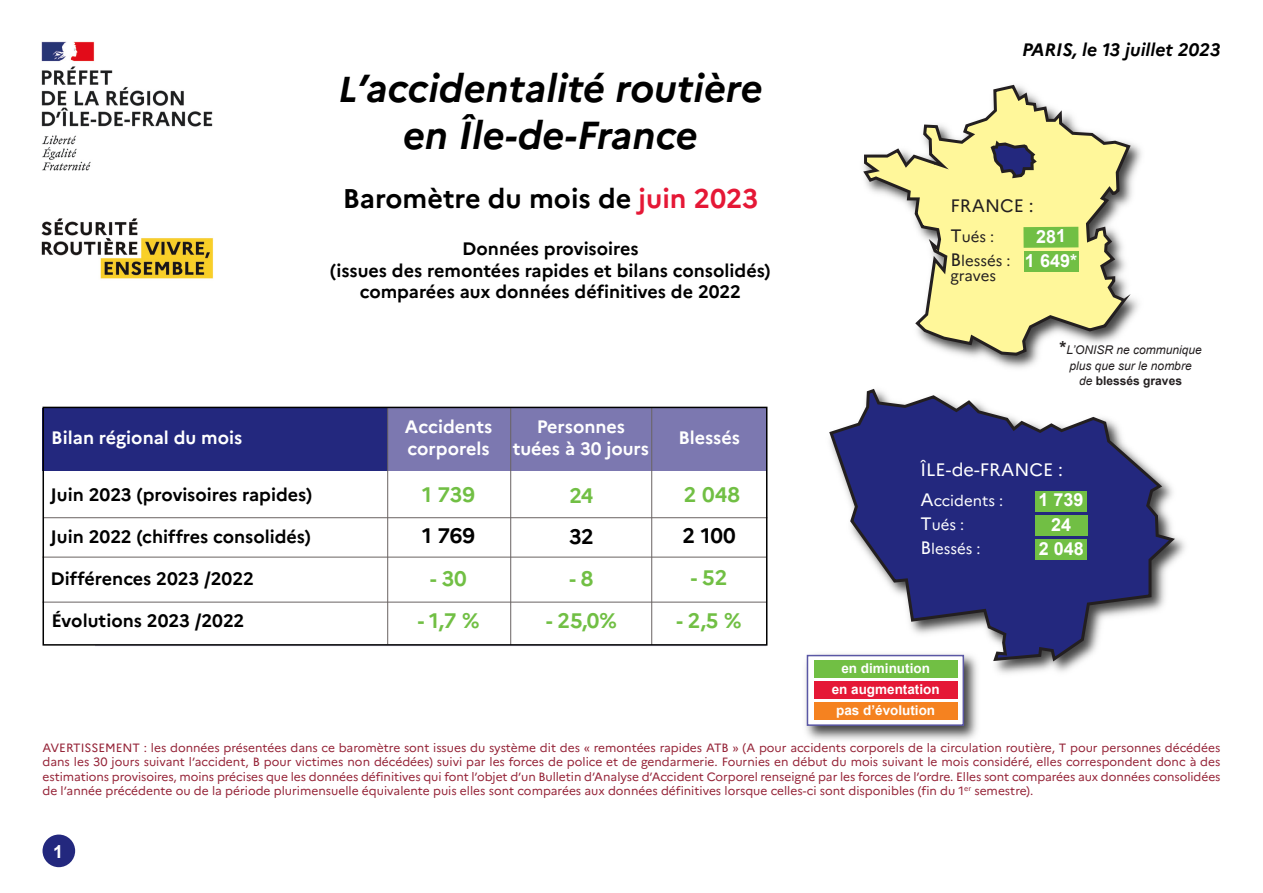
<style>
.page{position:relative;width:1263px;height:893px;background:#fff}
.page>*{position:absolute;margin:0;border:0;box-sizing:border-box;transform-origin:0 0}
.t1{font:italic 700 39px "Marianne";color:#000}
.t2{font:700 27px "Marianne";color:#000}
.t3{font:700 21px "Marianne";letter-spacing:-.005em;color:#71bf44}
.t4{font:700 21px "Marianne";color:#000}
.t5{font:700 18px "Marianne";color:#000}
.t6{font:700 18px "Marianne";color:#fff}
.t7{font:italic 700 18px "Marianne";color:#000}
.t8{font:700 18px "Arial";color:#fff}
.t9{font:18px "Marianne";color:#fff}
.t10{font:18px "Marianne";color:#231f20}
.t11{font:15px "Marianne";color:#fff}
.t12{font:15px "Marianne";letter-spacing:-.005em;color:#231f20}
.t13{font:700 13.5px "Arial";color:#fff}
.t14{font:12px/14.4px "Marianne";color:#952337}
.t15{font:italic 12px "Arial";color:#231f20}
.t16{font:700 12px "Arial";color:#231f20}
.s1{font-size:36px}
.s2{color:#e51836}
.s3{font-size:18px}
.s4{font-weight:700;font-style:normal;font-size:18px}
.s5{font-weight:400;font-style:italic}
</style>
<div class="page">
<div style="left:43px;top:834px;width:32px;height:33px;background:#23287e;border-radius:50%"></div>
<img style="left:41px;top:41px;width:172px;height:130px">
<img style="left:41px;top:218px;width:172px;height:61px">
<div style="left:388px;top:408px;width:378px;height:63px;background:#7c78b0"></div>
<div style="left:43px;top:408px;width:345px;height:63px;background:#23287e"></div>
<hr style="left:387px;top:408px;width:1px;height:236px;background:#696362">
<hr style="left:510px;top:408px;width:1px;height:237px;background:#696362">
<hr style="left:651px;top:407px;width:1px;height:238px;background:#696362">
<hr style="left:44px;top:517px;width:723px;height:1px;background:#696362">
<hr style="left:43px;top:557px;width:723px;height:1px;background:#696362">
<hr style="left:43px;top:602px;width:723px;height:1px;background:#696362">
<div style="left:43px;top:407px;width:724px;height:239px;border:2px solid #000"></div>
<img style="left:873px;top:388px;width:312px;height:286px">
<svg style="left:829px;top:389px;width:346px;height:272px"></svg>
<img style="left:968px;top:84px;width:174px;height:284px">
<svg style="left:863px;top:85px;width:268px;height:271px"></svg>
<svg style="left:990px;top:141px;width:47px;height:37px;background:#737172"></svg>
<img style="left:805px;top:648px;width:178px;height:92px">
<svg style="left:810px;top:658px;width:151px;height:65px"></svg>
<div style="left:807px;top:655px;width:157px;height:71px;border:2px solid #5a57a5"></div>
<div style="left:814px;top:660px;width:143px;height:17px;background:#71bf44"></div>
<div style="left:814px;top:681px;width:143px;height:17px;background:#e51836"></div>
<div style="left:814px;top:702px;width:143px;height:17px;background:#f58220"></div>
<div style="left:1035px;top:516px;width:52px;height:20px;background:#71bf44"></div>
<div style="left:1035px;top:540px;width:52px;height:20px;background:#71bf44"></div>
<div style="left:1035px;top:492px;width:52px;height:20px;background:#71bf44"></div>
<div style="left:1023px;top:227px;width:55px;height:21px;background:#71bf44"></div>
<div style="left:1023px;top:251px;width:55px;height:21px;background:#71bf44"></div>
<p class="t1" style="left:338px;top:65px;width:426px"><span class="s1">L</span>’accidentalité routière</p>
<p class="t1" style="left:403px;top:112px;width:296px">en Île-de-France</p>
<p class="t2" style="left:343px;top:188px;width:417px">Baromètre du mois de <span class="s2">juin 2023</span></p>
<p class="t5" style="left:462px;top:242px;width:178px">Données provisoires</p>
<p class="t5" style="left:330px;top:263px;width:442px">(issues des remontées rapides et bilans consolidés)</p>
<p class="t5" style="left:360px;top:285px;width:383px">comparées aux données définitives de 2022</p>
<p class="t6" style="left:51px;top:431px;width:192px">Bilan régional du mois</p>
<p class="t5" style="left:51px;top:488px;width:263px">Juin 2023 (provisoires rapides)</p>
<p class="t5" style="left:51px;top:530px;width:262px">Juin 2022 (chiffres consolidés)</p>
<p class="t5" style="left:51px;top:572px;width:205px">Différences 2023 /2022</p>
<p class="t5" style="left:51px;top:614px;width:195px">Évolutions 2023 /2022</p>
<p class="t6" style="left:405px;top:420px;width:89px">Accidents</p>
<p class="t6" style="left:408px;top:442px;width:83px">corporels</p>
<p class="t3" style="left:422px;top:486px;width:54px">1 739</p>
<p class="t4" style="left:422px;top:527px;width:54px">1 769</p>
<p class="t3" style="left:430px;top:570px;width:38px">- 30</p>
<p class="t3" style="left:418px;top:613px;width:63px">- 1,7 %</p>
<p class="t6" style="left:537px;top:419px;width:90px">Personnes</p>
<p class="t6" style="left:513px;top:441px;width:138px">tuées à 30 jours</p>
<p class="t3" style="left:569px;top:487px;width:26px">24</p>
<p class="t4" style="left:569px;top:528px;width:26px">32</p>
<p class="t3" style="left:569px;top:571px;width:26px">- 8</p>
<p class="t3" style="left:546px;top:613px;width:72px">- 25,0%</p>
<p class="t6" style="left:678px;top:430px;width:63px">Blessés</p>
<p class="t3" style="left:684px;top:486px;width:58px">2 048</p>
<p class="t4" style="left:682px;top:527px;width:55px">2 100</p>
<p class="t3" style="left:691px;top:570px;width:38px">- 52</p>
<p class="t3" style="left:676px;top:612px;width:67px">- 2,5 %</p>
<p class="t7" style="left:1022px;top:39px;width:200px">PARIS, le 13 juillet 2023</p>
<p class="t10" style="left:950px;top:199px;width:85px">FRANCE :</p>
<p class="t12" style="left:950px;top:231px;width:45px"><span class="s3">T</span>ués :</p>
<p class="t12" style="left:950px;top:255px;width:61px"><span class="s3">B</span>lessés :</p>
<p class="t12" style="left:950px;top:270px;width:47px">graves</p>
<p class="t8" style="left:1036px;top:226px;width:32px">281</p>
<p class="t8" style="left:1025px;top:250px;width:54px">1 649*</p>
<p class="t15" style="left:1059px;top:343px;width:144px"><span class="s4">*</span>L’ONISR ne communique</p>
<p class="t15" style="left:1069px;top:359px;width:124px">plus que sur le nombre</p>
<p class="t16" style="left:1079px;top:374px;width:104px"><span class="s5">de</span> blessés graves</p>
<p class="t9" style="left:920px;top:463px;width:144px">ÎLE-de-FRANCE :</p>
<p class="t11" style="left:920px;top:495px;width:84px"><span class="s3">A</span>ccidents :</p>
<p class="t11" style="left:920px;top:519px;width:45px"><span class="s3">T</span>ués :</p>
<p class="t11" style="left:920px;top:543px;width:61px"><span class="s3">B</span>lessés :</p>
<p class="t8" style="left:1038px;top:490px;width:47px">1 739</p>
<p class="t8" style="left:1051px;top:515px;width:22px">24</p>
<p class="t8" style="left:1039px;top:539px;width:47px">2 048</p>
<p class="t13" style="left:841px;top:661px;width:90px">en diminution</p>
<p class="t13" style="left:832px;top:682px;width:110px">en augmentation</p>
<p class="t13" style="left:836px;top:703px;width:101px">pas d’évolution</p>
<p class="t14" style="left:43px;top:742px;width:1179px">AVERTISSEMENT : les données présentées dans ce baromètre sont issues du système dit des « remontées rapides ATB » (A pour accidents corporels de la circulation routière, T pour personnes décédées dans les 30 jours suivant l’accident, B pour victimes non décédées) suivi par les forces de police et de gendarmerie. Fournies en début du mois suivant le mois considéré, elles correspondent donc à des</p>
<p class="t14" style="left:43px;top:770px;width:1179px">estimations provisoires, moins précises que les données définitives qui font l’objet d’un Bulletin d’Analyse d’Accident Corporel renseigné par les forces de l’ordre. Elles sont comparées aux données consolidées de l’année précédente ou de la période plurimensuelle équivalente puis elles sont comparées aux données définitives lorsque celles-ci sont disponibles (fin du 1<sup>er</sup> semestre).</p>
<p class="t8" style="left:53px;top:841px;width:12px">1</p>
</div>
